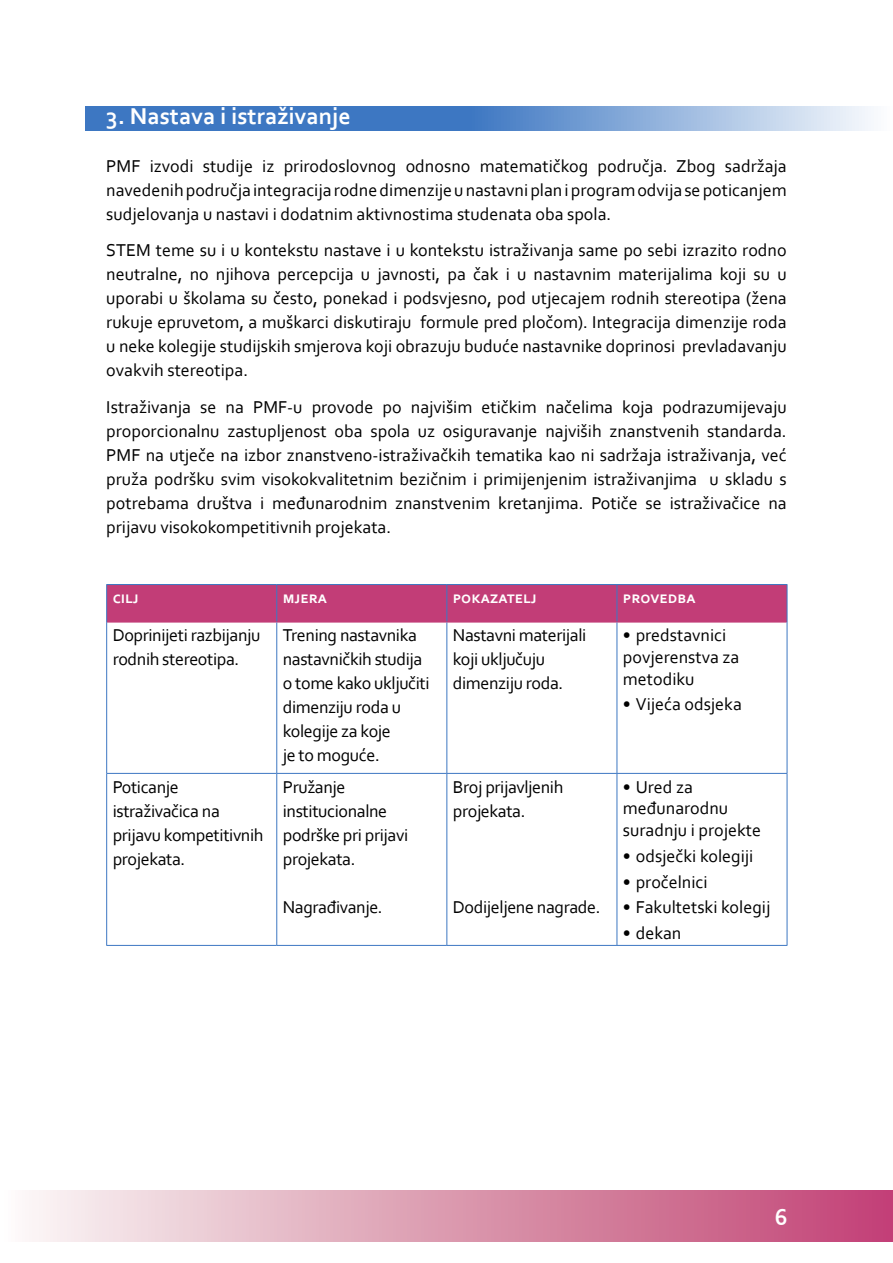
<style>
.page{position:relative;width:893px;height:1263px;background:#fff}
.page>*{position:absolute;margin:0;border:0;box-sizing:border-box;transform-origin:0 0}
.t1{font:700 24px "Corbel";color:#fff}
.t2{font:18px/24px "Corbel";letter-spacing:-.02em;color:#000}
.t3{font:18px/21.6px "Corbel";color:#000}
.t4{font:700 16.5px "Corbel";color:#fff}
</style>
<div class="page">
<div style="left:107px;top:585px;width:680px;height:37px;background:#c23d77"></div>
<hr style="left:106px;top:584px;width:171px;height:1px;background:#3d77c2">
<hr style="left:106px;top:585px;width:1px;height:37px;background:#3d77c2">
<hr style="left:277px;top:584px;width:170px;height:1px;background:#3d77c2">
<hr style="left:447px;top:584px;width:170px;height:1px;background:#3d77c2">
<hr style="left:617px;top:584px;width:170px;height:1px;background:#3d77c2">
<hr style="left:787px;top:585px;width:1px;height:37px;background:#3d77c2">
<hr style="left:276px;top:585px;width:1px;height:37px;background:#3d77c2">
<hr style="left:446px;top:585px;width:1px;height:37px;background:#3d77c2">
<hr style="left:617px;top:585px;width:1px;height:37px;background:#3d77c2">
<hr style="left:107px;top:622px;width:170px;height:1px;background:#c23d77">
<hr style="left:277px;top:622px;width:170px;height:1px;background:#c23d77">
<hr style="left:447px;top:622px;width:170px;height:1px;background:#c23d77">
<hr style="left:617px;top:622px;width:170px;height:1px;background:#c23d77">
<hr style="left:106px;top:622px;width:1px;height:151px;background:#3d77c2">
<hr style="left:787px;top:622px;width:1px;height:151px;background:#3d77c2">
<hr style="left:106px;top:774px;width:1px;height:171px;background:#3d77c2">
<hr style="left:787px;top:774px;width:1px;height:171px;background:#3d77c2">
<hr style="left:106px;top:945px;width:171px;height:1px;background:#3d77c2">
<hr style="left:277px;top:945px;width:170px;height:1px;background:#3d77c2">
<hr style="left:447px;top:945px;width:170px;height:1px;background:#3d77c2">
<hr style="left:617px;top:945px;width:170px;height:1px;background:#3d77c2">
<hr style="left:276px;top:622px;width:1px;height:151px;background:#3d77c2">
<hr style="left:446px;top:622px;width:1px;height:151px;background:#3d77c2">
<hr style="left:617px;top:622px;width:1px;height:151px;background:#3d77c2">
<hr style="left:106px;top:773px;width:171px;height:1px;background:#3d77c2">
<hr style="left:277px;top:773px;width:170px;height:1px;background:#3d77c2">
<hr style="left:276px;top:774px;width:1px;height:171px;background:#3d77c2">
<hr style="left:447px;top:773px;width:170px;height:1px;background:#3d77c2">
<hr style="left:446px;top:774px;width:1px;height:171px;background:#3d77c2">
<hr style="left:617px;top:773px;width:170px;height:1px;background:#3d77c2">
<hr style="left:617px;top:774px;width:1px;height:171px;background:#3d77c2">
<svg style="left:85px;top:106px;width:786px;height:24px;background:#6b97d0"></svg>
<div style="left:0;top:1190px;width:893px;height:52px;background:linear-gradient(to right,#faf9f5,#c04071)"></div>
<h1 class="t1" style="left:106px;top:101px;width:246px">3. Nastava i istraživanje</h1>
<p class="t2" style="left:106px;top:153px;width:682px;text-align:justify">PMF izvodi studije iz prirodoslovnog odnosno matematičkog područja. Zbog sadržaja navedenih područja integracija rodne dimenzije u nastavni plan i program odvija se poticanjem sudjelovanja u nastavi i dodatnim aktivnostima studenata oba spola.</p>
<p class="t2" style="left:106px;top:238px;width:682px;text-align:justify">STEM teme su i u kontekstu nastave i u kontekstu istraživanja same po sebi izrazito rodno neutralne, no njihova percepcija u javnosti, pa čak i u nastavnim materijalima koji su u uporabi u školama su često, ponekad i podsvjesno, pod utjecajem rodnih stereotipa (žena rukuje epruvetom, a muškarci diskutiraju formule pred pločom). Integracija dimenzije roda u neke kolegije studijskih smjerova koji obrazuju buduće nastavnike doprinosi prevladavanju ovakvih stereotipa.</p>
<p class="t2" style="left:106px;top:395px;width:682px;text-align:justify">Istraživanja se na PMF-u provode po najvišim etičkim načelima koja podrazumijevaju proporcionalnu zastupljenost oba spola uz osiguravanje najviših znanstvenih standarda.<br>PMF na utječe na izbor znanstveno-istraživačkih tematika kao ni sadržaja istraživanja, već pruža podršku svim visokokvalitetnim bezičnim i primijenjenim istraživanjima u skladu s potrebama društva i međunarodnim znanstvenim kretanjima. Potiče se istraživačice na prijavu visokokompetitivnih projekata.</p>
<p class="t4" style="left:113px;top:587px;width:26px">CILJ</p>
<p class="t4" style="left:283px;top:587px;width:36px">MJERA</p>
<p class="t4" style="left:453px;top:587px;width:84px">POKAZATELJ</p>
<p class="t4" style="left:623px;top:587px;width:74px">PROVEDBA</p>
<p class="t2" style="left:113px;top:623px;width:149px">Doprinijeti razbijanju rodnih stereotipa.</p>
<p class="t2" style="left:283px;top:623px;width:148px">Trening nastavnika nastavničkih studija o tome kako uključiti dimenziju roda u kolegije za koje<br>je to moguće.</p>
<p class="t2" style="left:453px;top:623px;width:135px">Nastavni materijali koji uključuju dimenziju roda.</p>
<p class="t3" style="left:623px;top:624px;width:118px">• predstavnici povjerenstva za metodiku</p>
<p class="t3" style="left:623px;top:693px;width:120px">• Vijeća odsjeka</p>
<p class="t2" style="left:113px;top:774px;width:152px">Poticanje istraživačica na prijavu kompetitivnih projekata.</p>
<p class="t2" style="left:283px;top:774px;width:127px">Pružanje institucionalne podrške pri prijavi projekata.</p>
<p class="t2" style="left:283px;top:894px;width:101px">Nagrađivanje.</p>
<p class="t2" style="left:453px;top:774px;width:112px">Broj prijavljenih projekata.</p>
<p class="t2" style="left:453px;top:894px;width:149px">Dodijeljene nagrade.</p>
<p class="t3" style="left:623px;top:775px;width:140px">• Ured za međunarodnu suradnju i projekte</p>
<p class="t3" style="left:623px;top:844px;width:132px">• odsječki kolegiji</p>
<p class="t3" style="left:623px;top:870px;width:86px">• pročelnici</p>
<p class="t3" style="left:623px;top:896px;width:149px">• Fakultetski kolegij</p>
<p class="t2" style="left:623px;top:921px;width:60px">• dekan</p>
<h1 class="t1" style="left:775px;top:1202px;width:14px">6</h1>
</div>
